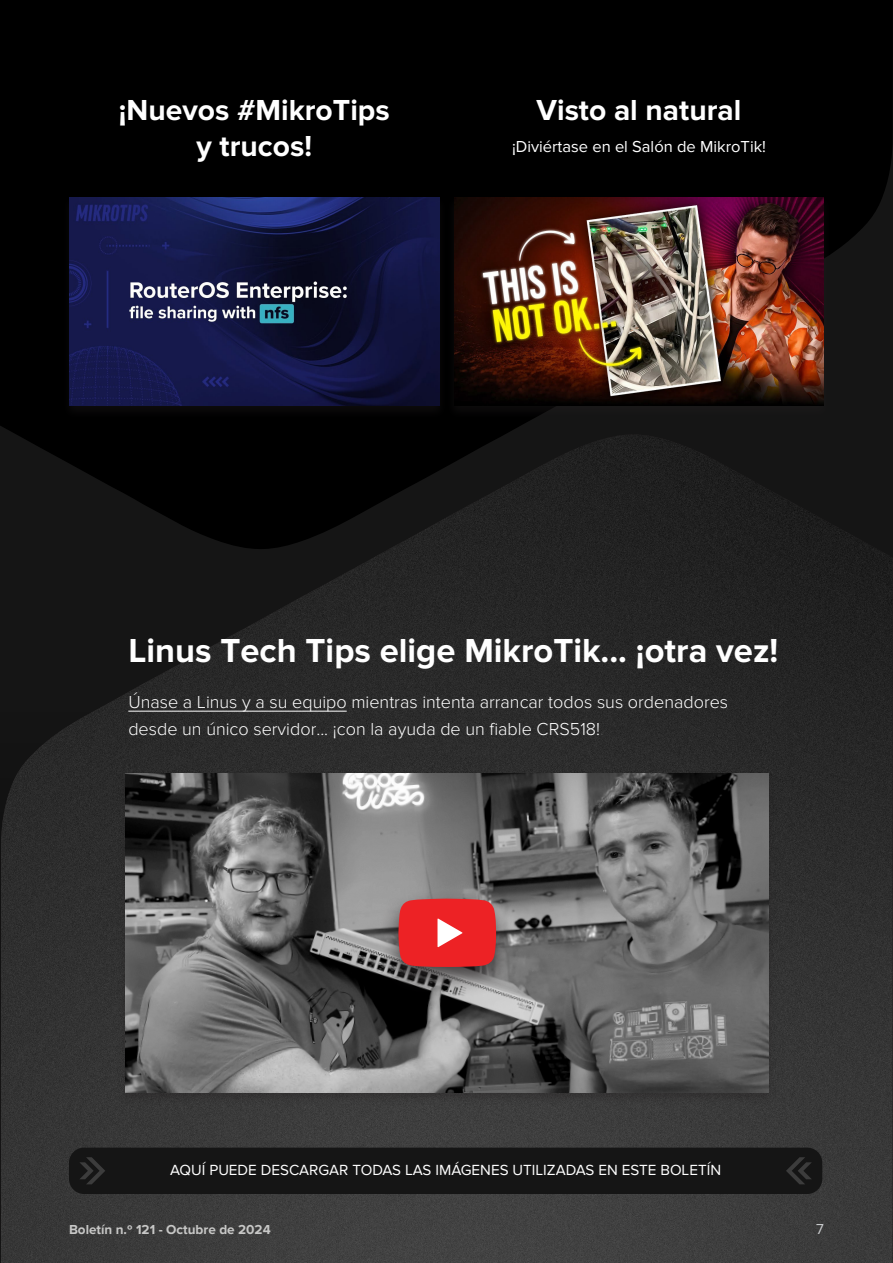
<style>
.page{position:relative;width:893px;height:1263px;background:#fff}
.page>*{position:absolute;margin:0;border:0;box-sizing:border-box;transform-origin:0 0}
.t1{font:700 34.5px "Proxima Nova";color:#fff}
.t2{font:700 30px/36px "Proxima Nova";color:#fff;text-align:center}
.t3{font:300 18px/27px "Proxima Nova";color:#fff}
.t4{font:16.5px "Proxima Nova";color:#fff}
.t5{font:15.15px "Proxima Nova";color:#fff}
.t6{font:15px "Proxima Nova";color:#c7c9cb}
.t7{font:700 13.5px "Proxima Nova";color:#c7c7c6}
.s1{font-size:16.5px;color:#4a4a4a}
</style>
<div class="page">
<img style="left:1px;top:549px;width:891px;height:714px">
<svg style="left:0;top:0;width:893px;height:549px;background:#060606"></svg>
<div style="left:61px;top:195px;width:387px;height:225px;background:#030203"></div>
<img style="left:70px;top:197px;width:370px;height:208px">
<div style="left:446px;top:195px;width:386px;height:225px;background:#231f20;opacity:.35"></div>
<img style="left:454px;top:197px;width:370px;height:208px">
<hr style="left:128px;top:711px;width:219px;height:1px;background:#fff">
<div style="left:118px;top:771px;width:658px;height:333px;background:#231f20;opacity:.35"></div>
<img style="left:126px;top:773px;width:643px;height:319px">
<div style="left:379px;top:890px;width:136px;height:107px;background:#231f20;opacity:.75"></div>
<svg style="left:398px;top:898px;width:98px;height:69px;background:#e53436"></svg>
<div style="left:69px;top:1147px;width:753px;height:47px;background:#151515;border-radius:15px"></div>
<svg style="left:786px;top:1157px;width:26px;height:27px"></svg>
<svg style="left:80px;top:1157px;width:25px;height:27px"></svg>
<h2 class="t2" style="left:119px;top:92px;width:272px">¡Nuevos #MikroTips y trucos!</h2>
<h2 class="t2" style="left:537px;top:92px;width:206px">Visto al natural</h2>
<p class="t4" style="left:512px;top:137px;width:255px">¡Diviértase en el Salón de MikroTik!</p>
<h1 class="t1" style="left:128px;top:630px;width:651px">Linus Tech Tips elige MikroTik... ¡otra vez!</h1>
<p class="t3" style="left:128px;top:689px;width:601px">Únase a Linus y a su equipo mientras intenta arrancar todos sus ordenadores desde un único servidor... ¡con la ayuda de un fiable CRS518!<span class="s1">.</span></p>
<p class="t5" style="left:170px;top:1161px;width:552px">AQUÍ PUEDE DESCARGAR TODAS LAS IMÁGENES UTILIZADAS EN ESTE BOLETÍN</p>
<p class="t7" style="left:69px;top:1221px;width:203px">Boletín n.º 121 - Octubre de 2024</p>
<p class="t6" style="left:816px;top:1221px;width:9px">7</p>
</div>
